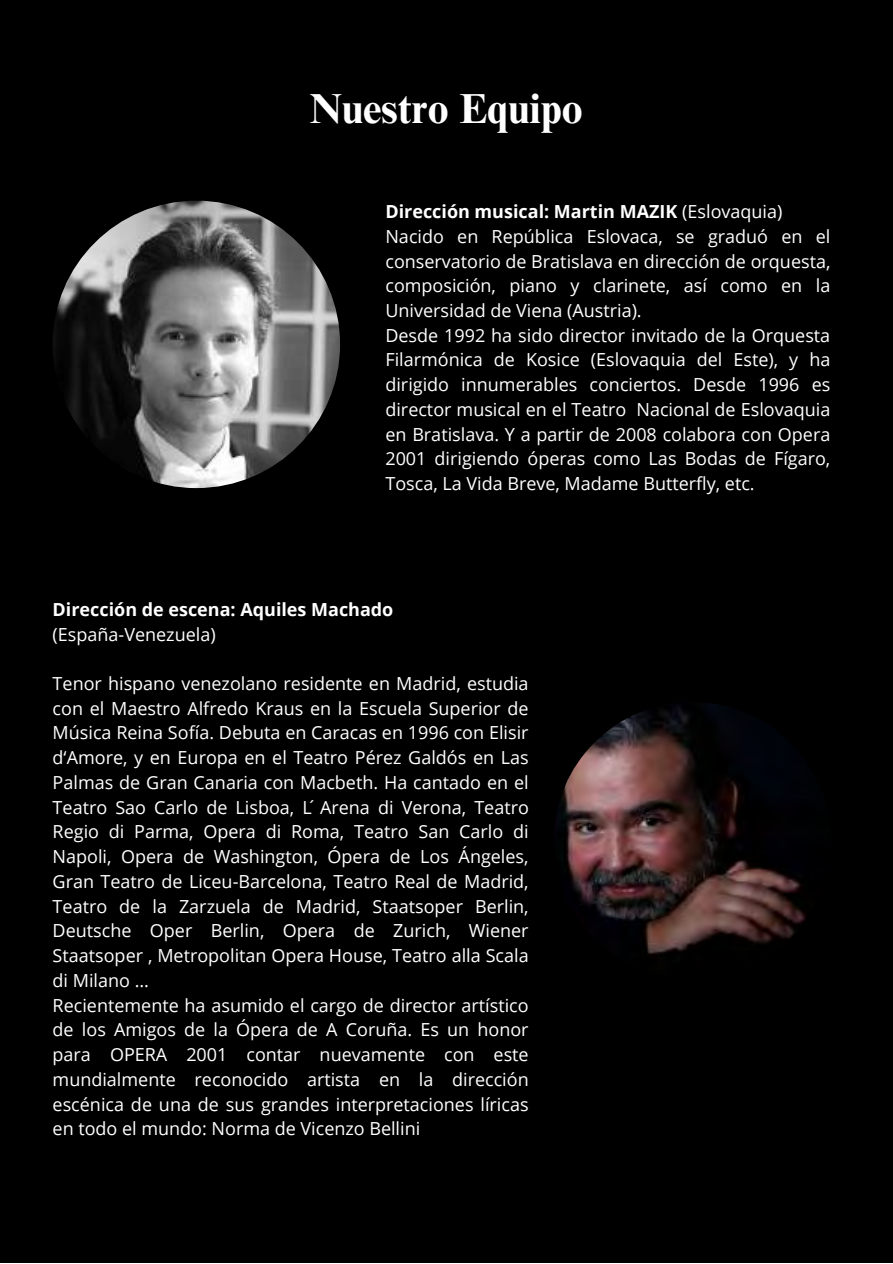
<style>
.page{position:relative;width:893px;height:1264px;background:#fff}
.page>*{position:absolute;margin:0;border:0;box-sizing:border-box;transform-origin:0 0}
.t1{font:700 42px "Times NRMT Pro";color:#fff}
.t2{font:18px/24.8px "Open Sans";color:#fff}
.t3{font:700 18px "Open Sans";color:#fff}
.s1{font-weight:700}
</style>
<div class="page">
<div style="left:0;top:0;width:892px;height:1262px;background:#000"></div>
<img style="left:53px;top:201px;width:287px;height:287px;border-radius:50%">
<img style="left:554px;top:702px;width:276px;height:276px;border-radius:50%">
<h1 class="t1" style="left:310px;top:93px;width:274px">Nuestro Equipo</h1>
<p class="t2" style="left:385px;top:199px;width:446px"><span class="s1">Dirección musical: Martin MAZIK</span> (Eslovaquia)<br>Nacido en República Eslovaca, se graduó en el conservatorio de Bratislava en dirección de orquesta, composición, piano y clarinete, así como en la Universidad de Viena (Austria).<br>Desde 1992 ha sido director invitado de la Orquesta Filarmónica de Kosice (Eslovaquia del Este), y ha dirigido innumerables conciertos. Desde 1996 es director musical en el Teatro Nacional de Eslovaquia en Bratislava. Y a partir de 2008 colabora con Opera 2001 dirigiendo óperas como Las Bodas de Fígaro, Tosca, La Vida Breve, Madame Butterfly, etc.</p>
<p class="t3" style="left:53px;top:596px;width:342px">Dirección de escena: Aquiles Machado</p>
<p class="t2" style="left:53px;top:621px;width:164px">(España-Venezuela)</p>
<p class="t2" style="left:53px;top:670px;width:478px">Tenor hispano venezolano residente en Madrid, estudia con el Maestro Alfredo Kraus en la Escuela Superior de Música Reina Sofía. Debuta en Caracas en 1996 con Elisir d‘Amore, y en Europa en el Teatro Pérez Galdós en Las Palmas de Gran Canaria con Macbeth. Ha cantado en el Teatro Sao Carlo de Lisboa, L ́ Arena di Verona, Teatro Regio di Parma, Opera di Roma, Teatro San Carlo di Napoli, Opera de Washington, Ópera de Los Ángeles, Gran Teatro de Liceu-Barcelona, Teatro Real de Madrid, Teatro de la Zarzuela de Madrid, Staatsoper Berlin, Deutsche Oper Berlin, Opera de Zurich, Wiener Staatsoper , Metropolitan Opera House, Teatro alla Scala di Milano …<br>Recientemente ha asumido el cargo de director artístico de los Amigos de la Ópera de A Coruña. Es un honor para OPERA 2001 contar nuevamente con este mundialmente reconocido artista en la dirección escénica de una de sus grandes interpretaciones líricas en todo el mundo: Norma de Vicenzo Bellini</p>
</div>
